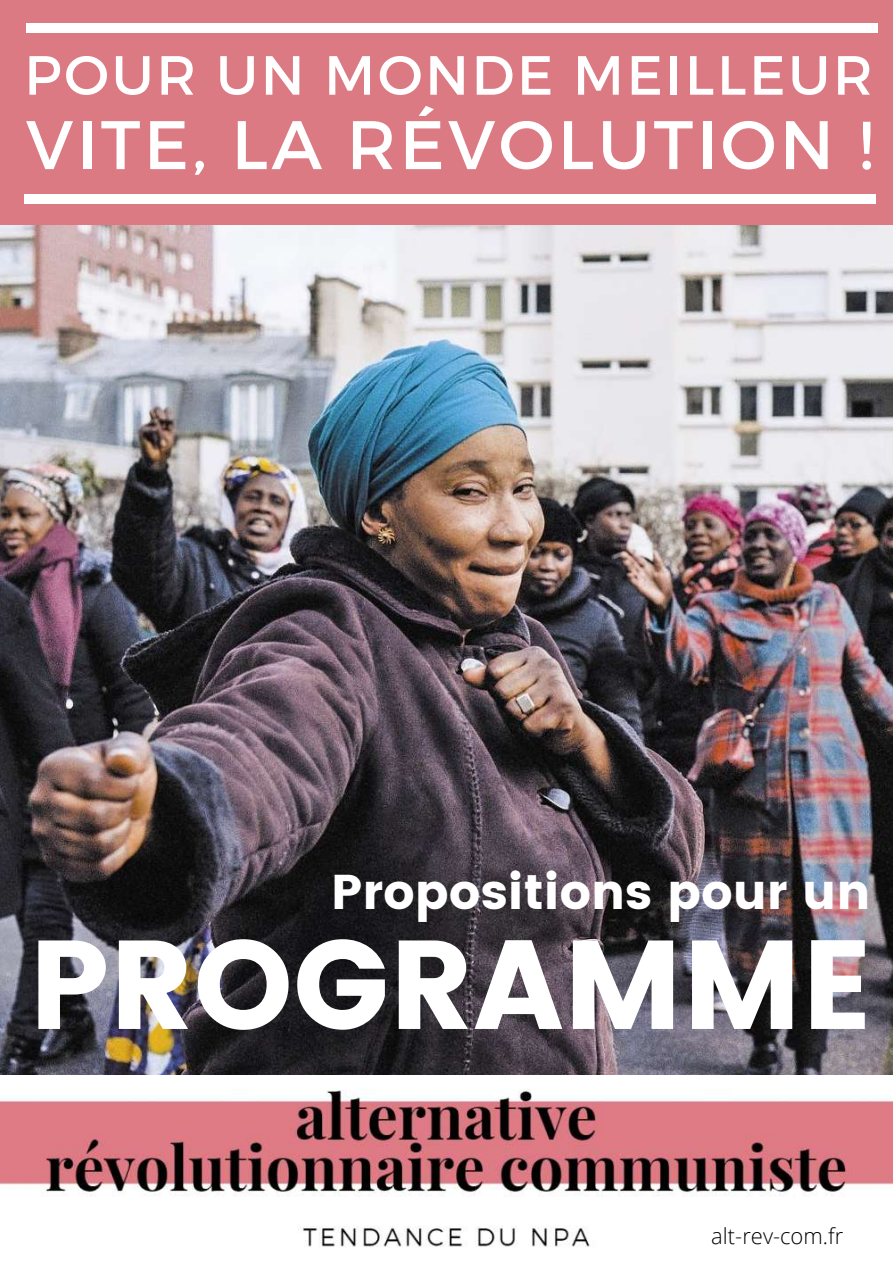
<style>
.page{position:relative;width:893px;height:1263px;background:#fff}
.page>*{position:absolute;margin:0;border:0;box-sizing:border-box;transform-origin:0 0}
.t1{font:126.07px "Poppins";color:#fff}
.t2{font:68.55px "Montserrat";letter-spacing:.05em;color:#fff}
.t3{font:55.05px "Montserrat";letter-spacing:.05em;color:#fff}
.t4{font:48.75px "Poppins";color:#fff}
.t5{font:300 21.98px "Open Sans";color:#000}
</style>
<div class="page">
<div style="left:0;top:0;width:893px;height:225px;background:#dc7a84"></div>
<div style="left:26px;top:23px;width:851px;height:10px;background:#fff"></div>
<div style="left:25px;top:194px;width:851px;height:9px;background:#fff"></div>
<img style="left:0;top:225px;width:893px;height:850px">
<img style="left:0;top:1089px;width:893px;height:158px">
<p class="t3" style="left:24px;top:39px;width:850px">POUR UN MONDE MEILLEUR</p>
<p class="t2" style="left:26px;top:100px;width:848px">VITE, LA RÉVOLUTION !</p>
<p class="t4" style="left:331px;top:863px;width:541px">Propositions pour un</p>
<h1 class="t1" style="left:29px;top:912px;width:846px">PROGRAMME</h1>
<p class="t5" style="left:711px;top:1220px;width:134px">alt-rev-com.fr</p>
</div>
